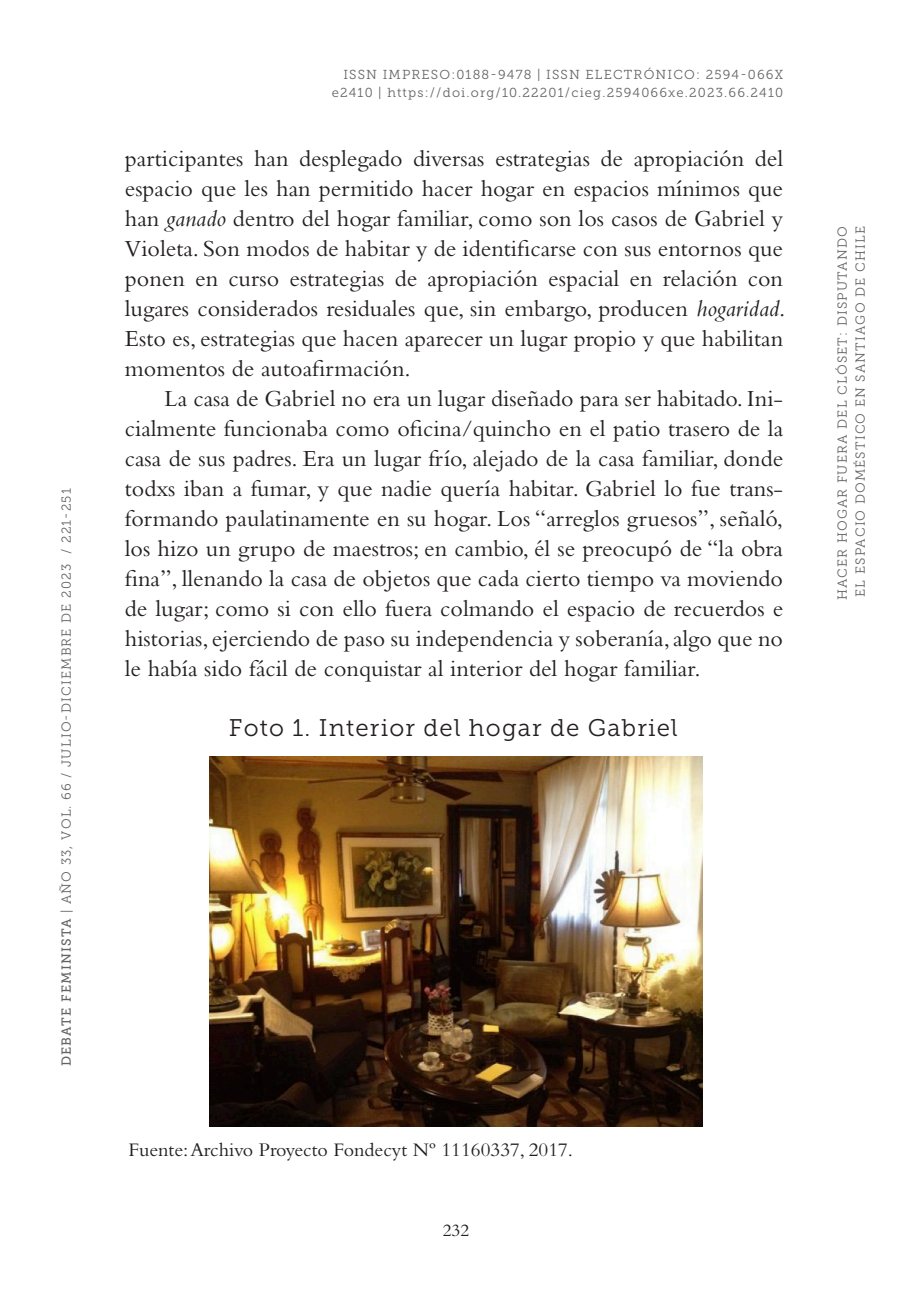
<style>
.page{position:relative;width:908px;height:1304px;background:#fff}
.page>*{position:absolute;margin:0;border:0;box-sizing:border-box;transform-origin:0 0}
.BODY_TEXT{font:24px/30px "Bembo Std";color:#231f20;text-align:justify}
.PRIMER_PARRAFO{font:24px/30px "Bembo Std";color:#231f20;text-align:justify}
.TIT_ABSTRACT_IDIOMA{font:24px "Museo Slab 300";letter-spacing:.05em;color:#231f20}
.NOTA_AL_PIE{font:20px "Bembo Std";color:#231f20}
.t1{font:18px "Bembo Std";color:#231f20}
.t2{font:13px/18px "Museo Slab 300";letter-spacing:.09em;color:#636366;text-align:right}
.s1{font-family:"Museo Slab 500"}
.s2{font-style:italic}
</style>
<div class="page">
<img style="left:209px;top:757px;width:492px;height:369px">
<p class="t2" style="left:57px;top:1066px;width:579px;rotate:-90deg"><span class="s1">DEBATE FEMINISTA</span> | AÑO 33, VOL. 66 / JULIO-DICIEMBRE DE 2023 / 221-251</p>
<p class="t2" style="left:331px;top:66px;width:452px">ISSN IMPRESO:0188-9478 | ISSN ELECTRÓNICO: 2594-066X e2410 | https://doi.org/10.22201/cieg.2594066xe.2023.66.2410</p>
<p class="PRIMER_PARRAFO" style="left:125px;top:143px;width:662px">participantes han desplegado diversas estrategias de apropiación del espacio que les han permitido hacer hogar en espacios mínimos que han <span class="s2">ganado</span> dentro del hogar familiar, como son los casos de Gabriel y Violeta. Son modos de habitar y de identificarse con sus entornos que ponen en curso estrategias de apropiación espacial en relación con lugares considerados residuales que, sin embargo, producen <span class="s2">hogaridad</span>.<br>Esto es, estrategias que hacen aparecer un lugar propio y que habilitan momentos de autoafirmación.</p>
<p class="BODY_TEXT" style="left:125px;top:383px;width:659px;text-indent:40px">La casa de Gabriel no era un lugar diseñado para ser habitado. Ini&shy;cialmente funcionaba como oficina/quincho en el patio trasero de la casa de sus padres. Era un lugar frío, alejado de la casa familiar, donde todxs iban a fumar, y que nadie quería habitar. Gabriel lo fue trans&shy;formando paulatinamente en su hogar. Los “arreglos gruesos”, señaló, los hizo un grupo de maestros; en cambio, él se preocupó de “la obra fina”, llenando la casa de objetos que cada cierto tiempo va moviendo de lugar; como si con ello fuera colmando el espacio de recuerdos e historias, ejerciendo de paso su independencia y soberanía, algo que no le había sido fácil de conquistar al interior del hogar familiar.</p>
<p class="TIT_ABSTRACT_IDIOMA" style="left:229px;top:715px;width:450px">Foto 1. Interior del hogar de Gabriel</p>
<p class="t2" style="left:833px;top:600px;width:375px;text-align:left;rotate:-90deg">HACER HOGAR FUERA DEL CLÓSET: DISPUTANDO<br>EL ESPACIO DOMÉSTICO EN SANTIAGO DE CHILE</p>
<p class="NOTA_AL_PIE" style="left:128px;top:1138px;width:446px">Fuente: Archivo Proyecto Fondecyt Nº 11160337, 2017.</p>
<p class="t1" style="left:442px;top:1220px;width:28px">232</p>
</div>
